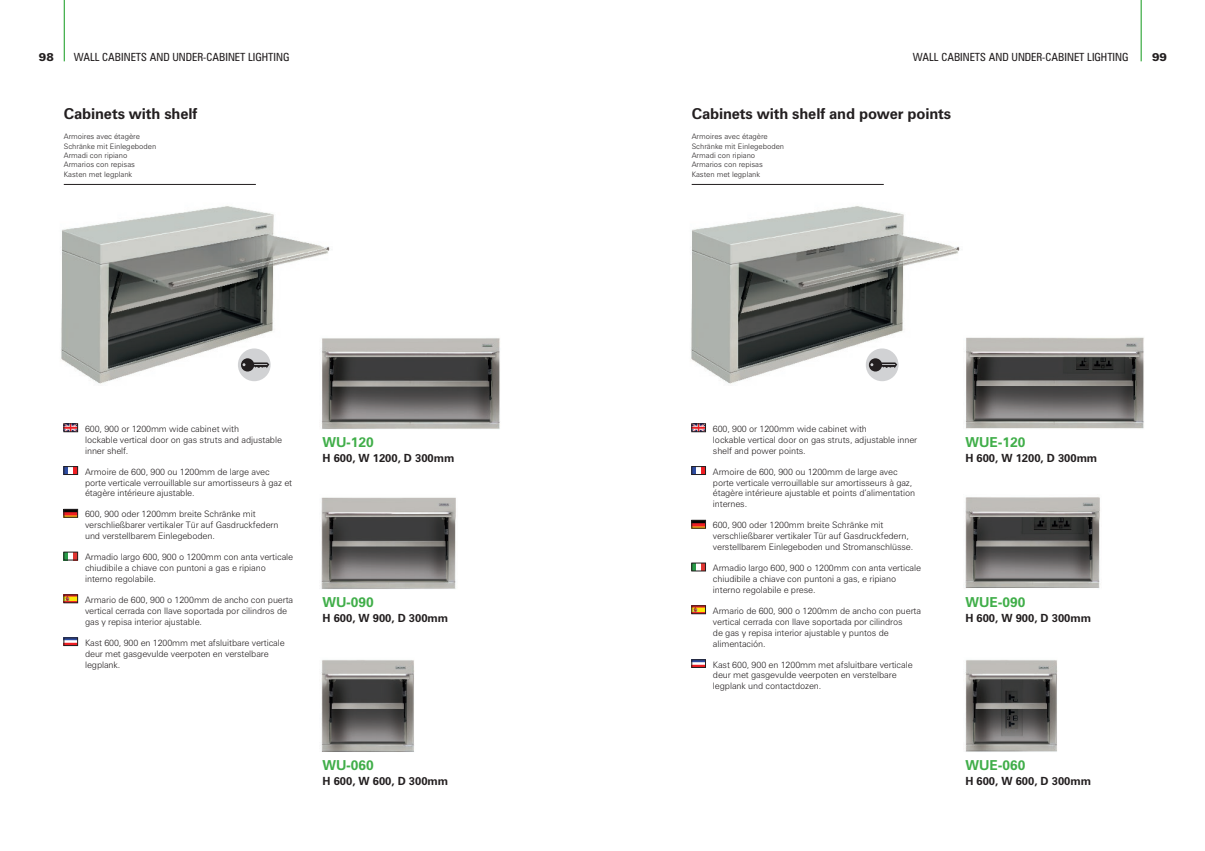
<style>
.page{position:relative;width:1205px;height:851px;background:#fff}
.page>*{position:absolute;margin:0;border:0;box-sizing:border-box;transform-origin:0 0}
.t1{font:700 15px "Zurich BT";letter-spacing:-.01em;color:#231f20}
.t2{font:700 13.75px "Zurich BT";color:#40ae49}
.t3{font:700 11.25px "Zurich BT";color:#231f20}
.t4{font:condensed 11.25px "Zurich BT";color:#231f20}
.t5{font:900 11.25px "Zurich BT";color:#231f20}
.t6{font:300 9px/11px "Zurich BT";letter-spacing:-.01em;color:#231f20}
.t7{font:300 7.5px/9.4px "Zurich BT";color:#231f20}
</style>
<div class="page">
<hr style="left:64px;top:0;width:1px;height:61px;background:#40ae49">
<hr style="left:1140px;top:0;width:2px;height:61px;background:#40ae49">
<img style="left:691px;top:206px;width:269px;height:178px">
<img style="left:61px;top:206px;width:269px;height:178px">
<hr style="left:64px;top:184px;width:192px;height:1px;background:#231f20">
<hr style="left:692px;top:184px;width:192px;height:1px;background:#231f20">
<img style="left:320px;top:335px;width:180px;height:94px">
<img style="left:965px;top:337px;width:179px;height:92px">
<img style="left:321px;top:497px;width:135px;height:92px">
<img style="left:965px;top:497px;width:135px;height:92px">
<img style="left:321px;top:660px;width:93px;height:92px">
<img style="left:965px;top:660px;width:93px;height:92px">
<div style="left:238px;top:348px;width:33px;height:33px;background:#d1d2d4;border-radius:50%"></div>
<svg style="left:241px;top:358px;width:28px;height:13px"></svg>
<div style="left:866px;top:348px;width:32px;height:33px;background:#d1d2d4;border-radius:50%"></div>
<svg style="left:869px;top:358px;width:28px;height:13px"></svg>
<img style="left:66px;top:425px;width:10px;height:5px">
<div style="left:64px;top:423px;width:14px;height:9px;border:1px solid #231f20"></div>
<img style="left:66px;top:468px;width:10px;height:4px">
<div style="left:64px;top:466px;width:14px;height:8px;border:1px solid #231f20"></div>
<img style="left:66px;top:511px;width:10px;height:4px">
<div style="left:64px;top:509px;width:14px;height:8px;border:1px solid #231f20"></div>
<img style="left:66px;top:554px;width:10px;height:4px">
<div style="left:64px;top:552px;width:14px;height:8px;border:1px solid #231f20"></div>
<img style="left:66px;top:596px;width:10px;height:4px">
<img style="left:66px;top:639px;width:10px;height:4px">
<div style="left:64px;top:637px;width:14px;height:8px;border:1px solid #231f20"></div>
<svg style="left:694px;top:425px;width:9px;height:5px"></svg>
<div style="left:692px;top:423px;width:13px;height:9px;border:1px solid #231f20"></div>
<svg style="left:694px;top:468px;width:9px;height:4px"></svg>
<div style="left:692px;top:466px;width:13px;height:8px;border:1px solid #231f20"></div>
<svg style="left:694px;top:522px;width:9px;height:4px"></svg>
<div style="left:692px;top:520px;width:13px;height:8px;border:1px solid #231f20"></div>
<svg style="left:694px;top:565px;width:9px;height:4px"></svg>
<svg style="left:694px;top:607px;width:9px;height:4px"></svg>
<svg style="left:694px;top:661px;width:9px;height:4px"></svg>
<div style="left:692px;top:659px;width:13px;height:8px;border:1px solid #231f20"></div>
<p class="t5" style="left:39px;top:50px;width:16px">98</p>
<p class="t4" style="left:74px;top:50px;width:217px">WALL CABINETS AND UNDER-CABINET LIGHTING</p>
<p class="t4" style="left:913px;top:50px;width:217px">WALL CABINETS AND UNDER-CABINET LIGHTING</p>
<p class="t5" style="left:1152px;top:50px;width:16px">99</p>
<h1 class="t1" style="left:64px;top:105px;width:135px">Cabinets with shelf</h1>
<p class="t7" style="left:64px;top:132px;width:94px">Armoires avec étagère<br>Schränke mit Einlegeboden<br>Armadi con ripiano<br>Armarios con repisas<br>Kasten met legplank</p>
<p class="t6" style="left:85px;top:423px;width:198px">600, 900 or 1200mm wide cabinet with<br>lockable vertical door on gas struts and adjustable inner shelf.</p>
<p class="t6" style="left:85px;top:465px;width:209px">Armoire de 600, 900 ou 1200mm de large avec porte verticale verrouillable sur amortisseurs à gaz et étagère intérieure ajustable.</p>
<p class="t6" style="left:85px;top:508px;width:195px">600, 900 oder 1200mm breite Schränke mit verschließbarer vertikaler Tür auf Gasdruckfedern und verstellbarem Einlegeboden.</p>
<p class="t6" style="left:85px;top:551px;width:210px">Armadio largo 600, 900 o 1200mm con anta verticale chiudibile a chiave con puntoni a gas e ripiano interno regolabile.</p>
<p class="t6" style="left:85px;top:594px;width:210px">Armario de 600, 900 o 1200mm de ancho con puerta vertical cerrada con llave soportada por cilindros de gas y repisa interior ajustable.</p>
<p class="t6" style="left:85px;top:636px;width:201px">Kast 600, 900 en 1200mm met afsluitbare verticale deur met gasgevulde veerpoten en verstelbare legplank.</p>
<h2 class="t2" style="left:322px;top:434px;width:53px">WU-120</h2>
<p class="t3" style="left:322px;top:451px;width:133px">H 600, W 1200, D 300mm</p>
<h2 class="t2" style="left:322px;top:593px;width:53px">WU-090</h2>
<p class="t3" style="left:322px;top:610px;width:127px">H 600, W 900, D 300mm</p>
<h2 class="t2" style="left:322px;top:756px;width:53px">WU-060</h2>
<p class="t3" style="left:322px;top:773px;width:127px">H 600, W 600, D 300mm</p>
<h1 class="t1" style="left:692px;top:105px;width:261px">Cabinets with shelf and power points</h1>
<p class="t7" style="left:692px;top:132px;width:94px">Armoires avec étagère<br>Schränke mit Einlegeboden<br>Armadi con ripiano<br>Armarios con repisas<br>Kasten met legplank</p>
<p class="t6" style="left:713px;top:423px;width:206px">600, 900 or 1200mm wide cabinet with<br>lockable vertical door on gas struts, adjustable inner shelf and power points.</p>
<p class="t6" style="left:713px;top:465px;width:204px">Armoire de 600, 900 ou 1200mm de large avec porte verticale verrouillable sur amortisseurs à gaz, étagère intérieure ajustable et points d’alimentation internes.</p>
<p class="t6" style="left:713px;top:519px;width:202px">600, 900 oder 1200mm breite Schränke mit verschließbarer vertikaler Tür auf Gasdruckfedern, verstellbarem Einlegeboden und Stromanschlüsse.</p>
<p class="t6" style="left:713px;top:562px;width:210px">Armadio largo 600, 900 o 1200mm con anta verticale chiudibile a chiave con puntoni a gas, e ripiano interno regolabile e prese.</p>
<p class="t6" style="left:713px;top:605px;width:210px">Armario de 600, 900 o 1200mm de ancho con puerta vertical cerrada con llave soportada por cilindros<br>de gas y repisa interior ajustable y puntos de alimentación.</p>
<p class="t6" style="left:713px;top:658px;width:201px">Kast 600, 900 en 1200mm met afsluitbare verticale deur met gasgevulde veerpoten en verstelbare legplank und contactdozen.</p>
<h2 class="t2" style="left:965px;top:434px;width:62px">WUE-120</h2>
<p class="t3" style="left:965px;top:451px;width:133px">H 600, W 1200, D 300mm</p>
<h2 class="t2" style="left:965px;top:593px;width:62px">WUE-090</h2>
<p class="t3" style="left:965px;top:610px;width:127px">H 600, W 900, D 300mm</p>
<h2 class="t2" style="left:965px;top:756px;width:62px">WUE-060</h2>
<p class="t3" style="left:965px;top:773px;width:127px">H 600, W 600, D 300mm</p>
</div>
